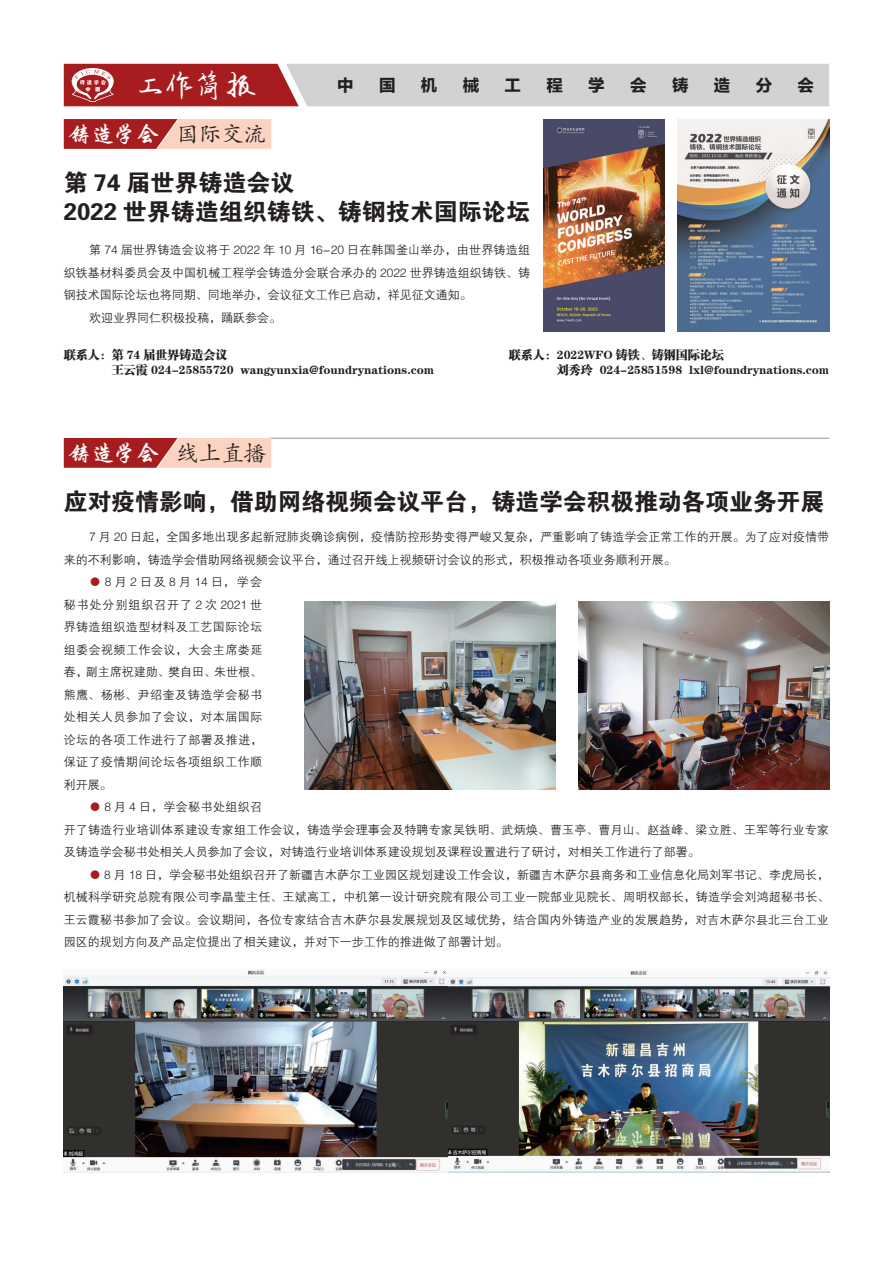
<style>
.page{position:relative;width:893px;height:1263px;background:#fff}
.page>*{position:absolute;margin:0;border:0;box-sizing:border-box;transform-origin:0 0}
.t1{font:30px "CT Fang Song SJ";color:#fff}
.t2{font:24px/28.8px "FZDHTK GBK1 0";letter-spacing:-.01em;color:#231f20}
.t3{font:22.5px "FZXKJW GB1 0";color:#fff}
.t4{font:16.5px "FZLTDHK GBK1 0";color:#231f20}
.t5{font:12px/22.5px "FZZDXK GBK1 0";letter-spacing:.005em;color:#231f20}
.t6{font:12px/14.4px "FZCSJW GB1 0";color:#231f20}
.s1{font-family:"FZKTK GBK1 0";color:#231f20}
.s2{color:#a61c1f}
</style>
<div class="page">
<svg style="left:64px;top:64px;width:765px;height:42px;background:#c6a0a3"></svg>
<svg style="left:64px;top:119px;width:207px;height:30px;background:#d17871"></svg>
<hr style="left:269px;top:438px;width:560px;height:1px;background:#939598">
<svg style="left:64px;top:438px;width:207px;height:30px;background:#d17871"></svg>
<img style="left:678px;top:119px;width:151px;height:213px">
<img style="left:543px;top:119px;width:122px;height:213px">
<img style="left:64px;top:969px;width:765px;height:204px">
<img style="left:305px;top:601px;width:250px;height:188px">
<img style="left:579px;top:601px;width:250px;height:188px">
<h1 class="t1" style="left:135px;top:66px;width:121px">工作简报</h1>
<h3 class="t4" style="left:337px;top:76px;width:18px">中</h3>
<h3 class="t4" style="left:379px;top:76px;width:18px">国</h3>
<h3 class="t4" style="left:421px;top:76px;width:18px">机</h3>
<h3 class="t4" style="left:463px;top:76px;width:18px">械</h3>
<h3 class="t4" style="left:505px;top:76px;width:18px">工</h3>
<h3 class="t4" style="left:546px;top:76px;width:18px">程</h3>
<h3 class="t4" style="left:588px;top:76px;width:18px">学</h3>
<h3 class="t4" style="left:630px;top:76px;width:18px">会</h3>
<h3 class="t4" style="left:672px;top:76px;width:18px">铸</h3>
<h3 class="t4" style="left:714px;top:76px;width:18px">造</h3>
<h3 class="t4" style="left:756px;top:76px;width:18px">分</h3>
<h3 class="t4" style="left:797px;top:76px;width:18px">会</h3>
<h3 class="t3" style="left:69px;top:122px;width:199px">铸造学会 <span class="s1">国际交流</span></h3>
<h2 class="t2" style="left:64px;top:169px;width:468px">第 74 届世界铸造会议<br>2022 世界铸造组织铸铁、铸钢技术国际论坛</h2>
<p class="t5" style="left:89px;top:239px;width:442px">第 74 届世界铸造会议将于 2022 年 10 月 16-20 日在韩国釜山举办，由世界铸造组</p>
<p class="t5" style="left:64px;top:262px;width:468px">织铁基材料委员会及中国机械工程学会铸造分会联合承办的 2022 世界铸造组织铸铁、铸</p>
<p class="t5" style="left:64px;top:284px;width:409px">钢技术国际论坛也将同期、同地举办，会议征文工作已启动，祥见征文通知。</p>
<p class="t5" style="left:89px;top:307px;width:194px">欢迎业界同仁积极投稿，踊跃参会。</p>
<p class="t6" style="left:64px;top:348px;width:372px">联系人：第 74 届世界铸造会议<br>　　　　王云霞 024-25855720 wangyunxia@foundrynations.com</p>
<p class="t6" style="left:509px;top:348px;width:322px">联系人：2022WFO 铸铁、铸钢国际论坛<br>　　　　刘秀玲 024-25851598 lxl@foundrynations.com</p>
<h3 class="t3" style="left:69px;top:440px;width:199px">铸造学会 <span class="s1">线上直播</span></h3>
<h2 class="t2" style="left:64px;top:488px;width:762px">应对疫情影响，借助网络视频会议平台，铸造学会积极推动各项业务开展</h2>
<p class="t5" style="left:64px;top:526px;width:767px;text-indent:26px">7 月 20 日起，全国多地出现多起新冠肺炎确诊病例，疫情防控形势变得严峻又复杂，严重影响了铸造学会正常工作的开展。为了应对疫情带来的不利影响，铸造学会借助网络视频会议平台，通过召开线上视频研讨会议的形式，积极推动各项业务顺利开展。</p>
<p class="t5" style="left:64px;top:571px;width:200px;text-align:justify;text-indent:26px"><span class="s2">●</span>8月2日及8月14日，学会秘书处分别组织召开了 2 次 2021 世界铸造组织造型材料及工艺国际论坛组委会视频工作会议，大会主席娄延春，副主席祝建勋、樊自田、朱世根、熊鹰、杨彬、尹绍奎及铸造学会秘书处相关人员参加了会议，对本届国际论坛的各项工作进行了部署及推进，保证了疫情期间论坛各项组织工作顺利开展。</p>
<p class="t5" style="left:64px;top:796px;width:767px;text-indent:26px"><span class="s2">●</span> 8 月 4 日，学会秘书处组织召<br>开了铸造行业培训体系建设专家组工作会议，铸造学会理事会及特聘专家吴铁明、武炳焕、曹玉亭、曹月山、赵益峰、梁立胜、王军等行业专家及铸造学会秘书处相关人员参加了会议，对铸造行业培训体系建设规划及课程设置进行了研讨，对相关工作进行了部署。</p>
<p class="t5" style="left:64px;top:863px;width:767px;text-align:justify;text-indent:26px"><span class="s2">●</span> 8 月 18 日，学会秘书处组织召开了新疆吉木萨尔工业园区规划建设工作会议，新疆吉木萨尔县商务和工业信息化局刘军书记、李虎局长，机械科学研究总院有限公司李晶莹主任、王斌高工，中机第一设计研究院有限公司工业一院郜业见院长、周明权部长，铸造学会刘鸿超秘书长、王云霞秘书参加了会议。会议期间，各位专家结合吉木萨尔县发展规划及区域优势，结合国内外铸造产业的发展趋势，对吉木萨尔县北三台工业园区的规划方向及产品定位提出了相关建议，并对下一步工作的推进做了部署计划。</p>
</div>
